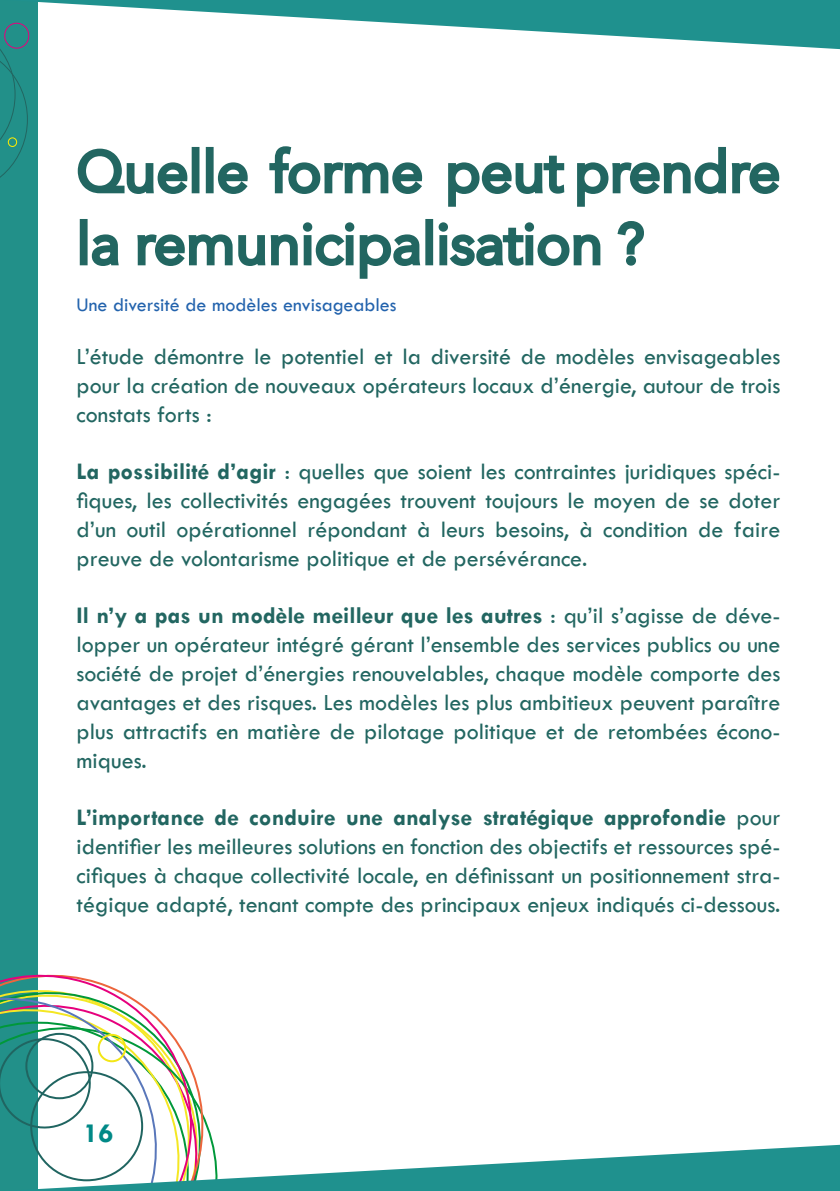
<style>
.page{position:relative;width:840px;height:1191px;background:#fff}
.page>*{position:absolute;margin:0;border:0;box-sizing:border-box;transform-origin:0 0}
.t1{font:700 28px "Tw Cen";color:#008987}
.t2{font:24px/28.8px "Tw Cen";color:#226661;text-align:justify}
.t3{font:20px "Tw Cen";color:#2363ad}
.s1{font-weight:700}
</style>
<div class="page">
<div style="left:0;top:0;width:38px;height:1191px;background:#229089"></div>
<svg style="left:0;top:49px;width:28px;height:129px"></svg>
<div style="left:8px;top:137px;width:9px;height:10px;border:1px solid #ffed00;border-radius:50%"></div>
<svg style="left:4px;top:0;width:835px;height:49px"></svg>
<svg style="left:0;top:974px;width:839px;height:217px"></svg>
<svg style="left:77px;top:148px;width:111px;height:46px"></svg>
<div style="left:191px;top:147px;width:8px;height:46px;border:4px solid #226661"></div>
<div style="left:206px;top:147px;width:7px;height:46px;border:4px solid #226661"></div>
<svg style="left:217px;top:162px;width:31px;height:32px"></svg>
<svg style="left:269px;top:146px;width:154px;height:48px"></svg>
<svg style="left:448px;top:155px;width:117px;height:52px"></svg>
<svg style="left:574px;top:9px;width:264px;height:198px"></svg>
<div style="left:80px;top:219px;width:7px;height:46px;border:4px solid #226661"></div>
<svg style="left:91px;top:234px;width:28px;height:32px"></svg>
<svg style="left:137px;top:222px;width:284px;height:57px"></svg>
<div style="left:425px;top:219px;width:8px;height:46px;border:4px solid #226661"></div>
<svg style="left:438px;top:222px;width:163px;height:44px"></svg>
<svg style="left:617px;top:221px;width:27px;height:45px"></svg>
<p class="t3" style="left:77px;top:293px;width:321px">Une diversité de modèles envisageables</p>
<p class="t2" style="left:77px;top:342px;width:705px">L’étude démontre le potentiel et la diversité de modèles envisageables pour la création de nouveaux opérateurs locaux d’énergie, autour de trois constats forts :</p>
<p class="t2" style="left:77px;top:457px;width:705px"><span class="s1">La possibilité d’agir</span> : quelles que soient les contraintes juridiques spéci&shy;fiques, les collectivités engagées trouvent toujours le moyen de se doter d’un outil opérationnel répondant à leurs besoins, à condition de faire preuve de volontarisme politique et de persévérance.</p>
<p class="t2" style="left:77px;top:601px;width:705px"><span class="s1">Il n’y a pas un modèle meilleur que les autres</span> : qu’il s’agisse de déve&shy;lopper un opérateur intégré gérant l’ensemble des services publics ou une société de projet d’énergies renouvelables, chaque modèle comporte des avantages et des risques. Les modèles les plus ambitieux peuvent paraître plus attractifs en matière de pilotage politique et de retombées écono&shy;miques.</p>
<p class="t2" style="left:77px;top:803px;width:705px"><span class="s1">L’importance de conduire une analyse stratégique approfondie</span> pour identifier les meilleures solutions en fonction des objectifs et ressources spé&shy;cifiques à chaque collectivité locale, en définissant un positionnement stra&shy;tégique adapté, tenant compte des principaux enjeux indiqués ci-dessous.</p>
<p class="t1" style="left:83px;top:1116px;width:31px">16</p>
</div>
